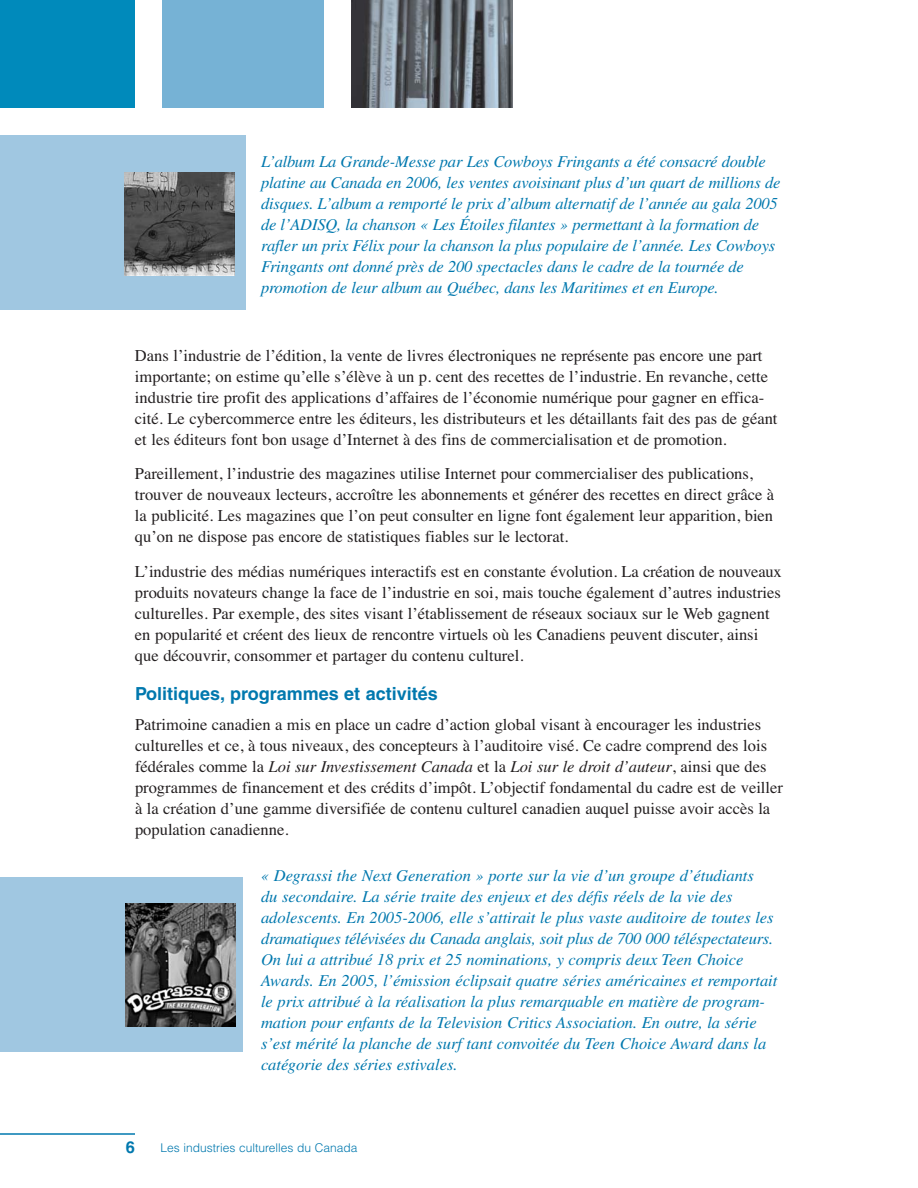
<style>
.page{position:relative;width:918px;height:1188px;background:#fff}
.page>*{position:absolute;margin:0;border:0;box-sizing:border-box;transform-origin:0 0}
.t1{font:700 18px "Helvetica";color:#0078ae}
.t2{font:16.5px/21px "Times";color:#231f20}
.t3{font:italic 16.5px/21px "Times";letter-spacing:-.01em;color:#0078ae}
.t4{font:700 16.5px "Helvetica";color:#0078ae}
.t5{font:300 12px "Helvetica";color:#0078ae}
.s1{font-style:italic}
</style>
<div class="page">
<div style="left:0;top:0;width:135px;height:108px;background:#008abb"></div>
<hr style="left:0;top:1133px;width:135px;height:2px;background:#0078ae">
<div style="left:162px;top:0;width:162px;height:108px;background:#76b2d5"></div>
<img style="left:351px;top:0;width:162px;height:108px">
<div style="left:0;top:136px;width:246px;height:174px;background:#a0c7e1"></div>
<div style="left:0;top:878px;width:243px;height:174px;background:#a0c7e1"></div>
<img style="left:125px;top:904px;width:111px;height:122px">
<img style="left:124px;top:173px;width:111px;height:103px">
<p class="t3" style="left:261px;top:153px;width:521px">L’album La Grande-Messe par Les Cowboys Fringants a été consacré double platine au Canada en 2006, les ventes avoisinant plus d’un quart de millions de disques. L’album a remporté le prix d’album alternatif de l’année au gala 2005 de l’ADISQ, la chanson « Les Étoiles filantes » permettant à la formation de rafler un prix Félix pour la chanson la plus populaire de l’année. Les Cowboys Fringants ont donné près de 200 spectacles dans le cadre de la tournée de promotion de leur album au Québec, dans les Maritimes et en Europe.</p>
<p class="t2" style="left:135px;top:346px;width:644px">Dans l’industrie de l’édition, la vente de livres électroniques ne représente pas encore une part importante; on estime qu’elle s’élève à un p. cent des recettes de l’industrie. En revanche, cette industrie tire profit des applications d’affaires de l’économie numérique pour gagner en effica&shy;cité. Le cybercommerce entre les éditeurs, les distributeurs et les détaillants fait des pas de géant et les éditeurs font bon usage d’Internet à des fins de commercialisation et de promotion.</p>
<p class="t2" style="left:135px;top:465px;width:641px">Pareillement, l’industrie des magazines utilise Internet pour commercialiser des publications, trouver de nouveaux lecteurs, accroître les abonnements et générer des recettes en direct grâce à la publicité. Les magazines que l’on peut consulter en ligne font également leur apparition, bien qu’on ne dispose pas encore de statistiques fiables sur le lectorat.</p>
<p class="t2" style="left:135px;top:562px;width:648px">L’industrie des médias numériques interactifs est en constante évolution. La création de nouveaux produits novateurs change la face de l’industrie en soi, mais touche également d’autres industries culturelles. Par exemple, des sites visant l’établissement de réseaux sociaux sur le Web gagnent en popularité et créent des lieux de rencontre virtuels où les Canadiens peuvent discuter, ainsi que découvrir, consommer et partager du contenu culturel.</p>
<p class="t1" style="left:135px;top:687px;width:304px">Politiques, programmes et activités</p>
<p class="t2" style="left:135px;top:715px;width:649px">Patrimoine canadien a mis en place un cadre d’action global visant à encourager les industries culturelles et ce, à tous niveaux, des concepteurs à l’auditoire visé. Ce cadre comprend des lois fédérales comme la <span class="s1">Loi sur Investissement Canada</span> et la <span class="s1">Loi sur le droit d’auteur</span>, ainsi que des programmes de financement et des crédits d’impôt. L’objectif fondamental du cadre est de veiller à la création d’une gamme diversifiée de contenu culturel canadien auquel puisse avoir accès la population canadienne.</p>
<p class="t3" style="left:261px;top:867px;width:518px">« Degrassi the Next Generation » porte sur la vie d’un groupe d’étudiants<br>du secondaire. La série traite des enjeux et des défis réels de la vie des adolescents. En 2005-2006, elle s’attirait le plus vaste auditoire de toutes les dramatiques télévisées du Canada anglais, soit plus de 700 000 téléspectateurs.<br>On lui a attribué 18 prix et 25 nominations, y compris deux Teen Choice Awards. En 2005, l’émission éclipsait quatre séries américaines et remportait le prix attribué à la réalisation la plus remarquable en matière de program&shy;mation pour enfants de la Television Critics Association. En outre, la série s’est mérité la planche de surf tant convoitée du Teen Choice Award dans la catégorie des séries estivales.</p>
<p class="t4" style="left:126px;top:1141px;width:11px">6</p>
<p class="t5" style="left:160px;top:1142px;width:199px">Les industries culturelles du Canada</p>
</div>
